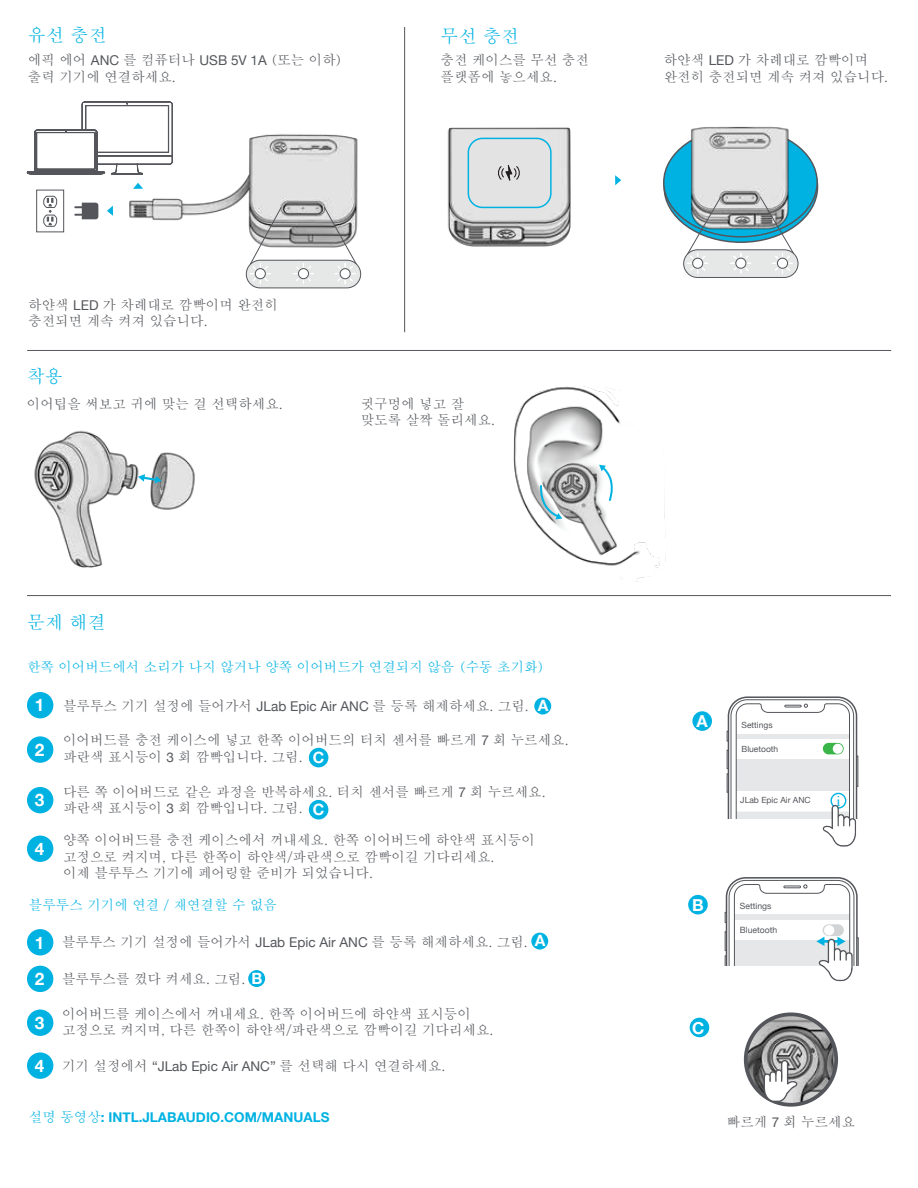
<style>
.page{position:relative;width:918px;height:1188px;background:#fff}
.page>*{position:absolute;margin:0;border:0;box-sizing:border-box;transform-origin:0 0}
.t1{font:500 18px "Adobe Myungjo Std";letter-spacing:.01em;color:#00b2e2}
.t2{font:700 17.25px "Helvetica Neue";color:#fff}
.t3{font:700 16.5px "Helvetica Neue";color:#fff}
.t4{font:700 15.6px "Helvetica Neue";color:#fff}
.t5{font:14.7px "Times";color:#00b2e2}
.t6{font:500 13.5px/16.2px "Adobe Myungjo Std";color:#54565b}
.t7{font:500 13.5px "Adobe Myungjo Std";color:#00b2e2}
.t8{font:700 13.5px "Helvetica Neue";color:#00b2e2}
.t9{font:8.55px "Helvetica Neue";color:#54565b}
.t10{font:8.4px "Helvetica Neue";color:#54565b}
.s1{font-family:"Helvetica Neue";font-weight:400}
.s2{font-family:"Helvetica Neue";font-weight:700;font-size:17.25px;color:#fff}
.s3{font-family:"Adobe Myungjo Std";font-weight:500}
</style>
<div class="page">
<hr style="left:27px;top:595px;width:864px;height:1px;background:#54565b">
<hr style="left:27px;top:350px;width:864px;height:1px;background:#54565b">
<div style="left:27px;top:929px;width:26px;height:26px;background:#00b2e2;border-radius:50%"></div>
<div style="left:27px;top:966px;width:26px;height:26px;background:#00b2e2;border-radius:50%"></div>
<div style="left:27px;top:692px;width:26px;height:26px;background:#00b2e2;border-radius:50%"></div>
<div style="left:27px;top:736px;width:26px;height:27px;background:#00b2e2;border-radius:50%"></div>
<div style="left:27px;top:1010px;width:26px;height:26px;background:#00b2e2;border-radius:50%"></div>
<div style="left:27px;top:1052px;width:26px;height:27px;background:#00b2e2;border-radius:50%"></div>
<div style="left:27px;top:787px;width:26px;height:26px;background:#00b2e2;border-radius:50%"></div>
<div style="left:27px;top:836px;width:26px;height:26px;background:#00b2e2;border-radius:50%"></div>
<div style="left:534px;top:698px;width:17px;height:17px;background:#00b2e2;border-radius:50%"></div>
<div style="left:531px;top:933px;width:17px;height:17px;background:#00b2e2;border-radius:50%"></div>
<div style="left:248px;top:970px;width:17px;height:17px;background:#00b2e2;border-radius:50%"></div>
<div style="left:692px;top:711px;width:20px;height:20px;background:#00b2e2;border-radius:50%"></div>
<div style="left:856px;top:756px;width:2px;height:31px;border:1px solid #54565b"></div>
<svg style="left:727px;top:696px;width:130px;height:151px"></svg>
<svg style="left:725px;top:877px;width:134px;height:104px"></svg>
<div style="left:688px;top:895px;width:20px;height:19px;background:#00b2e2;border-radius:50%"></div>
<div style="left:309px;top:748px;width:19px;height:19px;background:#00b2e2;border-radius:50%"></div>
<div style="left:309px;top:800px;width:19px;height:19px;background:#00b2e2;border-radius:50%"></div>
<div style="left:36px;top:190px;width:28px;height:42px;background:#fff;border:1px solid #54565b"></div>
<svg style="left:43px;top:196px;width:14px;height:31px"></svg>
<svg style="left:74px;top:203px;width:24px;height:16px"></svg>
<svg style="left:107px;top:206px;width:6px;height:10px"></svg>
<svg style="left:26px;top:101px;width:99px;height:74px"></svg>
<div style="left:36px;top:132px;width:59px;height:37px;border:1px solid #54565b"></div>
<img style="left:125px;top:101px;width:237px;height:175px">
<svg style="left:246px;top:206px;width:115px;height:83px"></svg>
<div style="left:664px;top:128px;width:153px;height:109px;background:#00b2e2;border-radius:50%"></div>
<img style="left:689px;top:126px;width:103px;height:70px">
<svg style="left:683px;top:196px;width:116px;height:82px"></svg>
<svg style="left:615px;top:175px;width:6px;height:10px"></svg>
<img style="left:447px;top:127px;width:124px;height:120px">
<div style="left:468px;top:138px;width:84px;height:70px;border:2px solid #00b2e2;border-radius:14px"></div>
<svg style="left:498px;top:165px;width:22px;height:19px"></svg>
<hr style="left:404px;top:27px;width:1px;height:305px;background:#54565b">
<img style="left:34px;top:430px;width:161px;height:138px">
<svg style="left:138px;top:474px;width:24px;height:9px"></svg>
<img style="left:513px;top:386px;width:153px;height:196px">
<img style="left:542px;top:451px;width:81px;height:106px">
<svg style="left:537px;top:484px;width:25px;height:35px"></svg>
<svg style="left:599px;top:464px;width:17px;height:38px"></svg>
<div style="left:690px;top:1018px;width:19px;height:19px;background:#00b2e2;border-radius:50%"></div>
<img style="left:745px;top:1014px;width:92px;height:91px;border-radius:46px">
<div style="left:744px;top:1012px;width:94px;height:95px;border:4px solid #54565b;border-radius:50%"></div>
<svg style="left:764px;top:1060px;width:34px;height:42px"></svg>
<h1 class="t1" style="left:28px;top:27px;width:80px">유선 충전</h1>
<p class="t6" style="left:28px;top:52px;width:316px">에픽 에어 <span class="s1">ANC</span> 를 컴퓨터나 <span class="s1">USB 5V 1A</span> (또는 이하) 출력 기기에 연결하세요.</p>
<h1 class="t1" style="left:441px;top:28px;width:80px">무선 충전</h1>
<p class="t6" style="left:441px;top:52px;width:150px">충전 케이스를 무선 충전 플랫폼에 놓으세요.</p>
<p class="t6" style="left:664px;top:52px;width:226px">하얀색 <span class="s1">LED</span> 가 차례대로 깜빡이며 완전히 충전되면 계속 켜져 있습니다.</p>
<p class="t6" style="left:28px;top:297px;width:251px">하얀색 <span class="s1">LED</span> 가 차례대로 깜빡이며 완전히 충전되면 계속 켜져 있습니다.</p>
<h1 class="t1" style="left:27px;top:367px;width:38px">착용</h1>
<p class="t6" style="left:27px;top:396px;width:257px">이어팁을 써보고 귀에 맞는 걸 선택하세요.</p>
<p class="t6" style="left:361px;top:396px;width:136px">귓구멍에 넣고 잘 맞도록 살짝 돌리세요.</p>
<h1 class="t1" style="left:27px;top:613px;width:80px">문제 해결</h1>
<p class="t7" style="left:27px;top:660px;width:519px">한쪽 이어버드에서 소리가 나지 않거나 양쪽 이어버드가 연결되지 않음 (수동 초기화)</p>
<p class="t2" style="left:35px;top:692px;width:11px">1</p>
<p class="t2" style="left:35px;top:736px;width:11px">2</p>
<p class="t2" style="left:35px;top:787px;width:11px">3</p>
<p class="t2" style="left:35px;top:835px;width:11px">4</p>
<p class="t6" style="left:63px;top:698px;width:467px">블루투스 기기 설정에 들어가서 <span class="s1">JLab Epic Air ANC</span> 를 등록 해제하세요. 그림.</p>
<p class="t6" style="left:63px;top:732px;width:507px">이어버드를 충전 케이스에 넣고 한쪽 이어버드의 터치 센서를 빠르게 <span class="s1">7</span> 회 누르세요. 파란색 표시등이 <span class="s1">3</span> 회 깜빡입니다. 그림.</p>
<p class="t6" style="left:63px;top:784px;width:484px">다른 쪽 이어버드로 같은 과정을 반복하세요. 터치 센서를 빠르게 <span class="s1">7</span> 회 누르세요. 파란색 표시등이 <span class="s1">3</span> 회 깜빡입니다. 그림.</p>
<p class="t4" style="left:538px;top:693px;width:12px">A</p>
<p class="t4" style="left:313px;top:745px;width:13px">C</p>
<p class="t4" style="left:313px;top:797px;width:13px">C</p>
<p class="t6" style="left:63px;top:832px;width:473px">양쪽 이어버드를 충전 케이스에서 꺼내세요. 한쪽 이어버드에 하얀색 표시등이 고정으로 켜지며, 다른 한쪽이 하얀색/파란색으로 깜빡이길 기다리세요.<br>이제 블루투스 기기에 페어링할 준비가 되었습니다.</p>
<p class="t7" style="left:29px;top:898px;width:250px">블루투스 기기에 연결 / 재연결할 수 없음</p>
<p class="t6" style="left:35px;top:934px;width:494px"><span class="s2">1</span> 블루투스 기기 설정에 들어가서 <span class="s1">JLab Epic Air ANC</span> 를 등록 해제하세요. 그림.</p>
<p class="t6" style="left:35px;top:971px;width:212px"><span class="s2">2</span> 블루투스를 껐다 켜세요. 그림.</p>
<p class="t4" style="left:535px;top:928px;width:12px">A</p>
<p class="t4" style="left:252px;top:966px;width:12px">B</p>
<p class="t2" style="left:35px;top:1009px;width:11px">3</p>
<p class="t2" style="left:35px;top:1052px;width:11px">4</p>
<p class="t6" style="left:62px;top:1006px;width:433px">이어버드를 케이스에서 꺼내세요. 한쪽 이어버드에 하얀색 표시등이 고정으로 켜지며, 다른 한쪽이 하얀색/파란색으로 깜빡이길 기다리세요.</p>
<p class="t6" style="left:62px;top:1058px;width:385px">기기 설정에서 <span class="s1">“JLab Epic Air ANC”</span> 를 선택해 다시 연결하세요.</p>
<p class="t8" style="left:29px;top:1106px;width:302px"><span class="s3">설명 동영상</span>: INTL.JLABAUDIO.COM/MANUALS</p>
<p class="t3" style="left:696px;top:708px;width:13px">A</p>
<p class="t10" style="left:742px;top:719px;width:33px">Settings</p>
<p class="t10" style="left:742px;top:743px;width:38px">Bluetooth</p>
<p class="t10" style="left:740px;top:794px;width:72px">JLab Epic Air ANC</p>
<p class="t5" style="left:836px;top:787px;width:6px">i</p>
<p class="t3" style="left:692px;top:892px;width:13px">B</p>
<p class="t9" style="left:740px;top:900px;width:33px">Settings</p>
<p class="t9" style="left:740px;top:924px;width:39px">Bluetooth</p>
<p class="t3" style="left:692px;top:1015px;width:14px">C</p>
<p class="t6" style="left:727px;top:1114px;width:130px">빠르게 <span class="s1">7</span> 회 누르세요</p>
</div>
